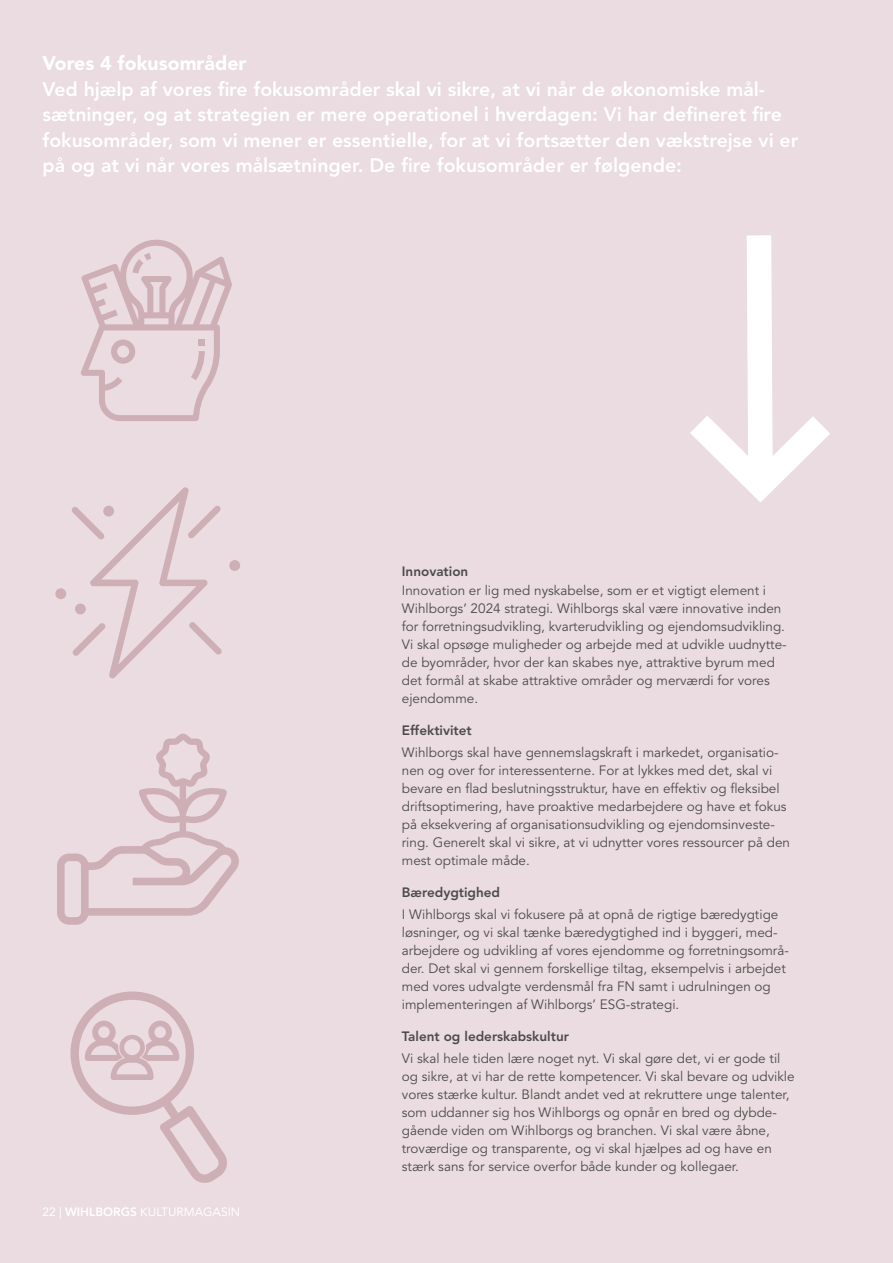
<style>
.page{position:relative;width:893px;height:1263px;background:#eadce0}
.page>*{position:absolute;margin:0;border:0;box-sizing:border-box;transform-origin:0 0}
.t1{font:800 19.5px/25.5px "Avenir LT Std";color:#fff}
.t2{font:900 19.5px "Avenir LT Std";color:#fff}
.t3{font:13.5px/18px "Avenir LT Std";color:#4c4b4a}
.t4{font:800 13.5px "Avenir LT Std";color:#4c4b4a}
.t5{font:12px "Avenir LT Std";color:#fff}
.s1{font-weight:800}
</style>
<div class="page">
<svg style="left:81px;top:239px;width:151px;height:182px"></svg>
<svg style="left:72px;top:487px;width:150px;height:191px"></svg>
<div style="left:75px;top:603px;width:11px;height:11px;background:#cfafb6;border-radius:50%"></div>
<div style="left:55px;top:588px;width:11px;height:11px;background:#cfafb6;border-radius:50%"></div>
<div style="left:229px;top:560px;width:11px;height:11px;background:#cfafb6;border-radius:50%"></div>
<div style="left:103px;top:506px;width:11px;height:10px;background:#cfafb6;border-radius:50%"></div>
<svg style="left:57px;top:733px;width:182px;height:192px"></svg>
<svg style="left:70px;top:991px;width:157px;height:192px"></svg>
<svg style="left:690px;top:235px;width:140px;height:267px"></svg>
<h1 class="t2" style="left:43px;top:51px;width:205px">Vores 4 fokusområder</h1>
<p class="t1" style="left:43px;top:76px;width:757px">Ved hjælp af vores fire fokusområder skal vi sikre, at vi når de økonomiske mål&shy;sætninger, og at strategien er mere operationel i hverdagen: Vi har defineret fire fokusområder, som vi mener er essentielle, for at vi fortsætter den vækstrejse vi er på og at vi når vores målsætninger. De fire fokusområder er følgende:</p>
<p class="t5" style="left:43px;top:1205px;width:199px">22 | <span class="s1">WIHLBORGS</span> KULTURMAGASIN</p>
<p class="t4" style="left:402px;top:564px;width:68px">Innovation</p>
<p class="t3" style="left:402px;top:582px;width:386px">Innovation er lig med nyskabelse, som er et vigtigt element i Wihlborgs’ 2024 strategi. Wihlborgs skal være innovative inden for forretningsudvikling, kvarterudvikling og ejendomsudvikling.<br>Vi skal opsøge muligheder og arbejde med at udvikle uudnytte&shy;de byområder, hvor der kan skabes nye, attraktive byrum med det formål at skabe attraktive områder og merværdi for vores ejendomme.</p>
<p class="t4" style="left:402px;top:722px;width:72px">Effektivitet</p>
<p class="t3" style="left:402px;top:744px;width:390px">Wihlborgs skal have gennemslagskraft i markedet, organisatio&shy;nen og over for interessenterne. For at lykkes med det, skal vi bevare en flad beslutningsstruktur, have en effektiv og fleksibel driftsoptimering, have proaktive medarbejdere og have et fokus på eksekvering af organisationsudvikling og ejendomsinveste&shy;ring. Generelt skal vi sikre, at vi udnytter vores ressourcer på den mest optimale måde.</p>
<p class="t4" style="left:402px;top:884px;width:100px">Bæredygtighed</p>
<p class="t3" style="left:402px;top:906px;width:388px">I Wihlborgs skal vi fokusere på at opnå de rigtige bæredygtige løsninger, og vi skal tænke bæredygtighed ind i byggeri, med&shy;arbejdere og udvikling af vores ejendomme og forretningsområ&shy;der. Det skal vi gennem forskellige tiltag, eksempelvis i arbejdet med vores udvalgte verdensmål fra FN samt i udrulningen og implementeringen af Wihlborgs’ ESG-strategi.</p>
<p class="t4" style="left:402px;top:1028px;width:169px">Talent og lederskabskultur</p>
<p class="t3" style="left:402px;top:1050px;width:394px">Vi skal hele tiden lære noget nyt. Vi skal gøre det, vi er gode til og sikre, at vi har de rette kompetencer. Vi skal bevare og udvikle vores stærke kultur. Blandt andet ved at rekruttere unge talenter, som uddanner sig hos Wihlborgs og opnår en bred og dybde&shy;gående viden om Wihlborgs og branchen. Vi skal være åbne, troværdige og transparente, og vi skal hjælpes ad og have en stærk sans for service overfor både kunder og kollegaer.</p>
</div>
